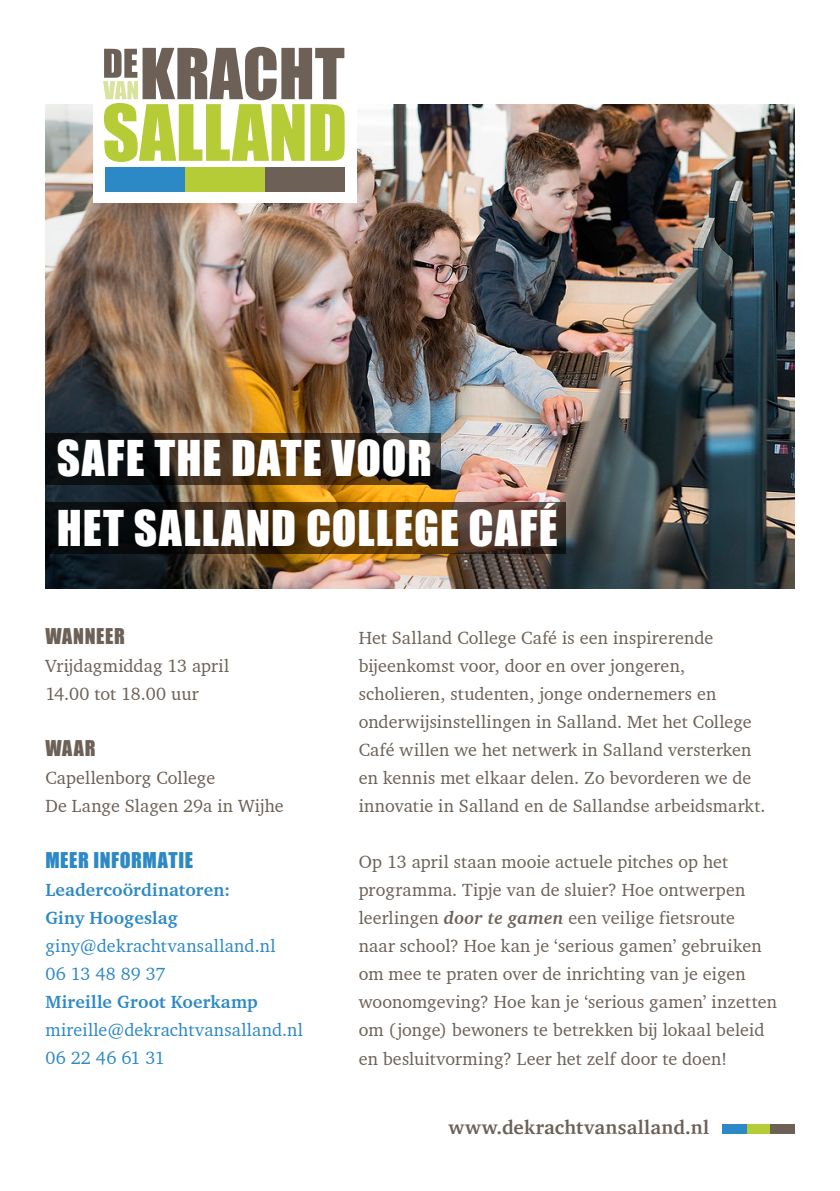
<style>
.page{position:relative;width:840px;height:1191px;background:#fff}
.page>*{position:absolute;margin:0;border:0;box-sizing:border-box;transform-origin:0 0}
.t1{font:45.2px/70px "Impact";letter-spacing:.03em;color:#fff}
.t2{font:20px "Impact";letter-spacing:.025em;color:#2d89c5}
.t3{font:20px "Impact";letter-spacing:.035em;color:#6d6157}
.t4{font:700 19.6px "Charter";letter-spacing:.02em;color:#6d6157}
.t5{font:18px/28px "Charter BT Pro";letter-spacing:.01em;color:#6d6157}
.t6{font:18px/28px "Charter BT Pro";letter-spacing:.015em;color:#2d89c5}
.t7{font:700 18px/28px "Charter BT Pro";letter-spacing:.01em;color:#2d89c5}
.s1{font-family:"Charter BT";font-weight:700;font-style:italic}
</style>
<div class="page">
<img style="left:45px;top:104px;width:749px;height:484px">
<div style="left:745px;top:1123px;width:25px;height:10px;background:#b5cc36"></div>
<div style="left:770px;top:1123px;width:24px;height:10px;background:#6d6157"></div>
<div style="left:721px;top:1123px;width:24px;height:10px;background:#2d89c5"></div>
<svg style="left:45px;top:433px;width:395px;height:51px;background:#302315"></svg>
<div style="left:93px;top:78px;width:263px;height:125px;background:#fff"></div>
<svg style="left:103px;top:47px;width:241px;height:115px"></svg>
<div style="left:184px;top:167px;width:80px;height:25px;background:#b5cc36"></div>
<div style="left:264px;top:167px;width:80px;height:25px;background:#6d6157"></div>
<div style="left:105px;top:167px;width:79px;height:25px;background:#2d89c5"></div>
<svg style="left:45px;top:502px;width:520px;height:52px;background:#3f2b14"></svg>
<h1 class="t1" style="left:57px;top:422px;width:502px">SAFE THE DATE VOOR<br>HET SALLAND COLLEGE CAFÉ</h1>
<p class="t3" style="left:45px;top:621px;width:81px">WANNEER</p>
<p class="t5" style="left:45px;top:652px;width:185px">Vrijdagmiddag 13 april<br>14.00 tot 18.00 uur</p>
<p class="t3" style="left:45px;top:733px;width:52px">WAAR</p>
<p class="t5" style="left:45px;top:764px;width:239px">Capellenborg College<br>De Lange Slagen 29a in Wijhe</p>
<p class="t2" style="left:45px;top:845px;width:149px">MEER INFORMATIE</p>
<p class="t7" style="left:45px;top:876px;width:186px">Leadercoördinatoren:<br>Giny Hoogeslag</p>
<p class="t6" style="left:45px;top:932px;width:231px">giny@dekrachtvansalland.nl<br>06 13 48 89 37</p>
<p class="t7" style="left:45px;top:988px;width:214px">Mireille Groot Koerkamp</p>
<p class="t6" style="left:45px;top:1016px;width:259px">mireille@dekrachtvansalland.nl<br>06 22 46 61 31</p>
<p class="t5" style="left:358px;top:624px;width:408px">Het Salland College Café is een inspirerende bijeenkomst voor, door en over jongeren, scholieren, studenten, jonge ondernemers en onderwijsinstellingen in Salland. Met het College Café willen we het netwerk in Salland versterken en kennis met elkaar delen. Zo bevorderen we de innovatie in Salland en de Sallandse arbeidsmarkt.</p>
<p class="t5" style="left:358px;top:848px;width:419px">Op 13 april staan mooie actuele pitches op het programma. Tipje van de sluier? Hoe ontwerpen leerlingen <span class="s1">door te gamen</span> een veilige fietsroute<br>naar school? Hoe kan je ‘serious gamen’ gebruiken om mee te praten over de inrichting van je eigen woonomgeving? Hoe kan je ‘serious gamen’ inzetten om (jonge) bewoners te betrekken bij lokaal beleid en besluitvorming? Leer het zelf door te doen!</p>
<p class="t4" style="left:448px;top:1110px;width:262px">www.dekrachtvansalland.nl</p>
</div>
